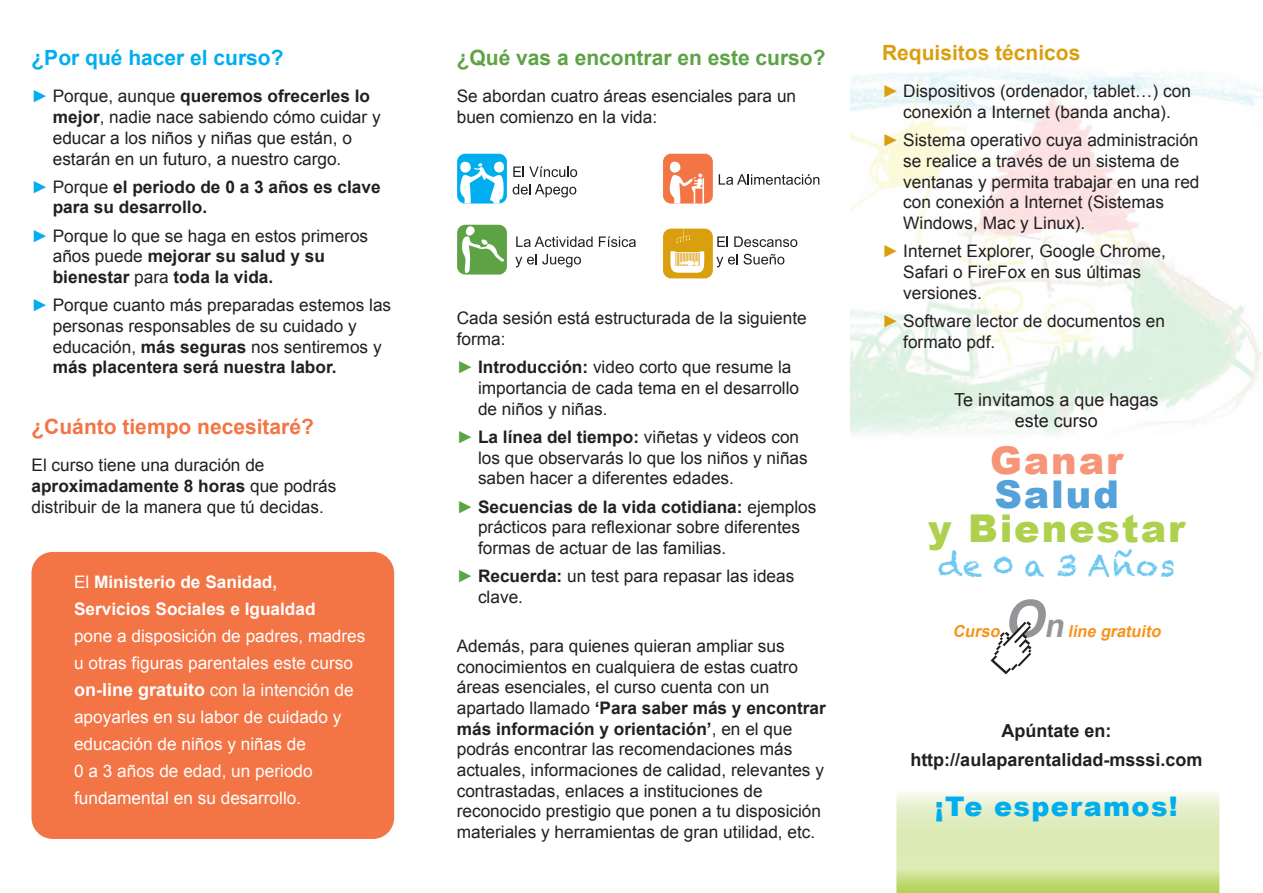
<style>
.page{position:relative;width:1263px;height:893px;background:#fff}
.page>*{position:absolute;margin:0;border:0;box-sizing:border-box;transform-origin:0 0}
.t1{font:900 38.25px "Arial";letter-spacing:.05em;color:#add14d}
.t2{font:900 38.25px "Arial";letter-spacing:.05em;color:#f69577}
.t3{font:900 38.25px "Arial";letter-spacing:.05em;color:#53a2d9}
.t4{font:30.3px "Chalkduster";letter-spacing:.05em;color:#6cc8f1}
.t5{font:900 27px "Arial";letter-spacing:.05em;color:#00aeef}
.t6{font:700 21px "Arial";color:#5da345}
.t7{font:700 21px "Arial";color:#f37444}
.t8{font:700 21px "Arial";color:#00aeef}
.t9{font:700 21px "Arial";color:#da9f0f}
.t10{font:700 18px/29.1px "Arial";color:#231f20;text-align:center}
.t11{font:18px/21px "Arial";color:#231f20;text-align:center}
.t12{font:17.25px/20.7px "Arial";color:#231f20}
.t13{font:17.25px/27px "Arial";color:#fff}
.t14{font:700 17.25px/20.7px "Arial";color:#231f20}
.t15{font:700 17.25px/27px "Arial";color:#fff}
.t16{font:italic 700 16.5px "Arial";color:#f7931d}
.s1{font-weight:900;color:#00aeef}
.s2{font-weight:700}
.s3{font-weight:400}
.s4{font-weight:700;font-size:18px}
.s5{font-weight:900;color:#5da345}
.s6{color:#da9f0f}
.s7{font-size:52.35px;color:#939598}
.s8{font-size:32.25px;color:#939598}
</style>
<div class="page">
<img style="left:850px;top:67px;width:413px;height:368px">
<svg style="left:896px;top:792px;width:323px;height:101px;background:#dae9b1"></svg>
<div style="left:32px;top:552px;width:362px;height:287px;background:#f37444;border-radius:21px"></div>
<svg style="left:990px;top:621px;width:41px;height:53px"></svg>
<svg style="left:513px;top:166px;width:64px;height:11px"></svg>
<svg style="left:513px;top:184px;width:63px;height:13px"></svg>
<div style="left:457px;top:154px;width:50px;height:50px;background:#00aeef;border-radius:8px"></div>
<svg style="left:458px;top:161px;width:46px;height:43px"></svg>
<svg style="left:719px;top:174px;width:100px;height:11px"></svg>
<div style="left:663px;top:154px;width:50px;height:50px;background:#f37444;border-radius:8px"></div>
<svg style="left:668px;top:161px;width:36px;height:43px"></svg>
<svg style="left:516px;top:236px;width:77px;height:11px"></svg>
<svg style="left:599px;top:236px;width:37px;height:11px"></svg>
<svg style="left:515px;top:254px;width:66px;height:13px"></svg>
<div style="left:457px;top:225px;width:50px;height:50px;background:#5da345;border-radius:8px"></div>
<svg style="left:462px;top:226px;width:42px;height:47px"></svg>
<svg style="left:717px;top:236px;width:11px;height:11px"></svg>
<svg style="left:734px;top:236px;width:63px;height:11px"></svg>
<svg style="left:716px;top:254px;width:68px;height:13px"></svg>
<div style="left:663px;top:229px;width:50px;height:49px;background:#da9f0f;border-radius:8px"></div>
<svg style="left:670px;top:251px;width:34px;height:22px"></svg>
<svg style="left:676px;top:229px;width:14px;height:14px"></svg>
<p class="t8" style="left:31px;top:44px;width:254px">¿Por qué hacer el curso?</p>
<p class="t12" style="left:53px;top:86px;width:329px;text-indent:-21px"><span class="s1">►</span> Porque, aunque <span class="s2">queremos ofrecerles lo mejor</span>, nadie nace sabiendo cómo cuidar y educar a los niños y niñas que están, o estarán en un futuro, a nuestro cargo.</p>
<p class="t14" style="left:53px;top:177px;width:329px;text-indent:-21px"><span class="s1">►</span> <span class="s3">Porque</span> el periodo de 0 a 3 años es clave para su desarrollo.</p>
<p class="t12" style="left:53px;top:225px;width:317px;text-indent:-21px"><span class="s1">►</span> Porque lo que se haga en estos primeros años puede <span class="s2">mejorar su salud y su bienestar</span> para <span class="s2">toda la vida.</span></p>
<p class="t12" style="left:53px;top:295px;width:340px;text-indent:-21px"><span class="s1">►</span> Porque cuanto más preparadas estemos las personas responsables de su cuidado y educación, <span class="s2">más seguras</span> nos sentiremos y <span class="s2">más placentera será nuestra labor.</span></p>
<p class="t7" style="left:31px;top:413px;width:284px">¿Cuánto tiempo necesitaré?</p>
<p class="t12" style="left:31px;top:455px;width:306px">El curso tiene una duración de <span class="s2">aproximadamente 8 horas</span> que podrás distribuir de la manera que tú decidas.</p>
<p class="t15" style="left:74px;top:569px;width:243px"><span class="s3">El</span> Ministerio de Sanidad,<br>Servicios Sociales e Igualdad</p>
<p class="t13" style="left:74px;top:622px;width:293px">pone a disposición de padres, madres u otras figuras parentales este curso <span class="s4">on-line gratuito</span> con la intención de apoyarles en su labor de cuidado y educación de niños y niñas de<br>0 a 3 años de edad, un periodo fundamental en su desarrollo.</p>
<p class="t6" style="left:457px;top:44px;width:370px">¿Qué vas a encontrar en este curso?</p>
<p class="t12" style="left:457px;top:86px;width:341px">Se abordan cuatro áreas esenciales para un buen comienzo en la vida:</p>
<p class="t12" style="left:457px;top:308px;width:351px">Cada sesión está estructurada de la siguiente forma:</p>
<p class="t12" style="left:478px;top:357px;width:323px;text-indent:-21px"><span class="s5">►</span> <span class="s2">Introducción:</span> video corto que resume la importancia de cada tema en el desarrollo de niños y niñas.</p>
<p class="t12" style="left:478px;top:427px;width:331px;text-indent:-21px"><span class="s5">►</span> <span class="s2">La línea del tiempo:</span> viñetas y videos con los que observarás lo que los niños y niñas saben hacer a diferentes edades.</p>
<p class="t12" style="left:478px;top:496px;width:340px;text-indent:-21px"><span class="s5">►</span> <span class="s2">Secuencias de la vida cotidiana:</span> ejemplos prácticos para reflexionar sobre diferentes formas de actuar de las familias.</p>
<p class="t12" style="left:478px;top:566px;width:318px;text-indent:-21px"><span class="s5">►</span> <span class="s2">Recuerda:</span> un test para repasar las ideas clave.</p>
<p class="t12" style="left:457px;top:636px;width:371px">Además, para quienes quieran ampliar sus conocimientos en cualquiera de estas cuatro áreas esenciales, el curso cuenta con un apartado llamado <span class="s2">‘Para saber más y encontrar más información y orientación’</span>, en el que podrás encontrar las recomendaciones más actuales, informaciones de calidad, relevantes y contrastadas, enlaces a instituciones de reconocido prestigio que ponen a tu disposición materiales y herramientas de gran utilidad, etc.</p>
<p class="t9" style="left:882px;top:39px;width:200px">Requisitos técnicos</p>
<p class="t12" style="left:882px;top:81px;width:310px;text-align:center"><span class="s6">►</span> Dispositivos (ordenador, tablet…) con conexión a Internet (banda ancha).</p>
<p class="t12" style="left:903px;top:130px;width:298px;text-indent:-21px"><span class="s6">►</span> Sistema operativo cuya administración se realice a través de un sistema de ventanas y permita trabajar en una red con conexión a Internet (Sistemas Windows, Mac y Linux).</p>
<p class="t12" style="left:903px;top:241px;width:264px;text-indent:-21px"><span class="s6">►</span> Internet Explorer, Google Chrome,<br>Safari o FireFox en sus últimas versiones.</p>
<p class="t12" style="left:903px;top:311px;width:263px;text-indent:-21px"><span class="s6">►</span> Software lector de documentos en formato pdf.</p>
<p class="t11" style="left:954px;top:389px;width:206px">Te invitamos a que hagas este curso</p>
<h1 class="t2" style="left:990px;top:432px;width:135px">Ganar</h1>
<h1 class="t3" style="left:994px;top:467px;width:126px">Salud</h1>
<h1 class="t1" style="left:928px;top:501px;width:259px">y Bienestar</h1>
<h2 class="t4" style="left:938px;top:548px;width:239px">de 0 a 3 Años</h2>
<p class="t16" style="left:953px;top:621px;width:213px">Curso <span class="s7">O</span><span class="s8">n</span>line gratuito</p>
<p class="t10" style="left:910px;top:717px;width:294px">Apúntate en: http://aulaparentalidad-msssi.com</p>
<h3 class="t5" style="left:935px;top:787px;width:244px">¡Te esperamos!</h3>
</div>
